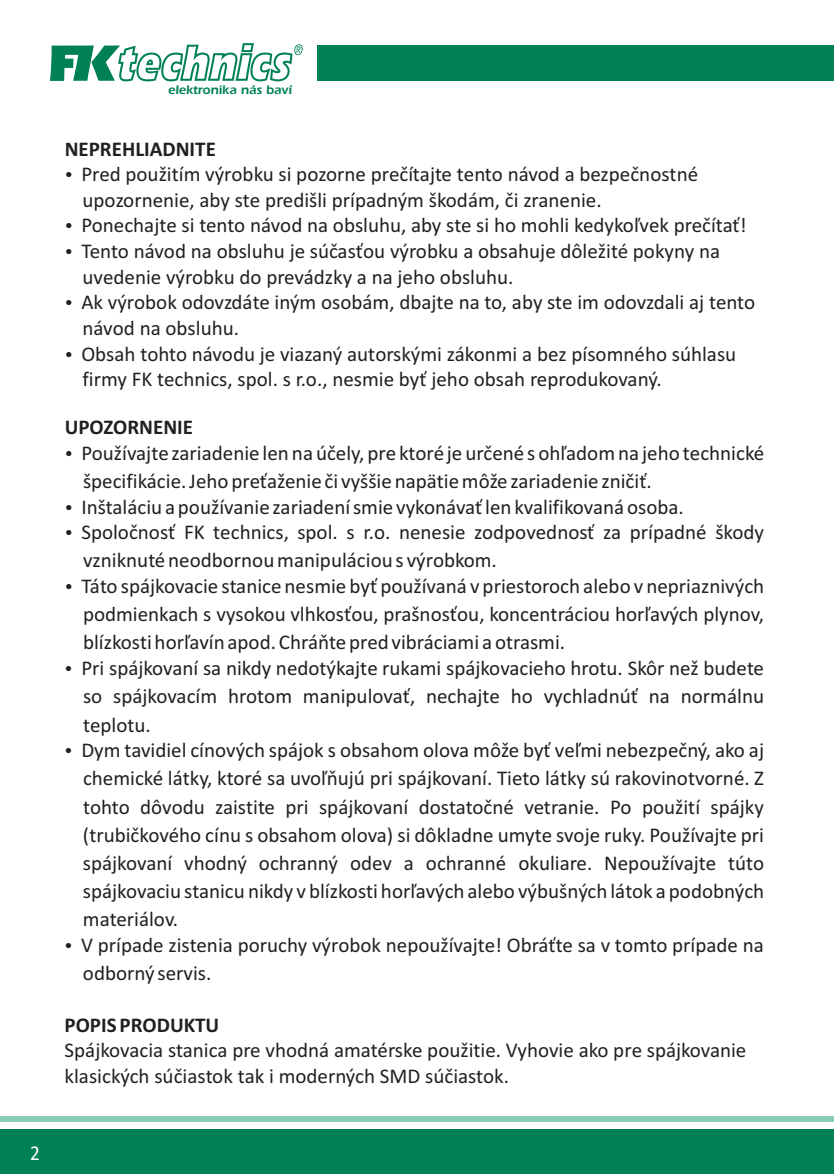
<style>
.page{position:relative;width:834px;height:1174px;background:#fff}
.page>*{position:absolute;margin:0;border:0;box-sizing:border-box;transform-origin:0 0}
.t1{font:21.3px "Calibri";color:#fff;scale:.91 1}
.t2{font:21px/25.5px "Calibri";color:#231f20}
.t3{font:700 21px "Calibri";color:#231f20}
.t4{font:17.7px "Wingdings";color:#231f20}
.t5{font:900 12.9px "Erie";color:#008155}
</style>
<div class="page">
<div style="left:0;top:1129px;width:833px;height:45px;background:#008155"></div>
<div style="left:0;top:1116px;width:833px;height:5px;background:#89ceb4"></div>
<svg style="left:50px;top:43px;width:250px;height:38px"></svg>
<div style="left:317px;top:46px;width:516px;height:35px;background:#008155"></div>
<p class="t1" style="left:30px;top:1143px;width:12px">2</p>
<p class="t5" style="left:168px;top:84px;width:125px">elektronika nás baví</p>
<p class="t3" style="left:65px;top:140px;width:153px">NEPREHLIADNITE</p>
<p class="t2" style="left:65px;top:163px;width:635px">•Pred použitím výrobku si pozorne prečítajte tento návod a bezpečnostné</p>
<p class="t4" style="left:65px;top:219px;width:55px">•</p>
<p class="t2" style="left:83px;top:189px;width:520px">upozornenie, aby ste predišli prípadným škodám, či zranenie.</p>
<p class="t2" style="left:81px;top:214px;width:666px">Ponechajte si tento návod na obsluhu, aby ste si ho mohli kedykoľvek prečítať!<br>Tento návod na obsluhu je súčasťou výrobku a obsahuje dôležité pokyny na</p>
<p class="t4" style="left:65px;top:244px;width:55px">•</p>
<p class="t4" style="left:65px;top:296px;width:55px">•</p>
<p class="t4" style="left:65px;top:347px;width:55px">•</p>
<p class="t2" style="left:81px;top:266px;width:675px">uvedenie výrobku do prevádzky a na jeho obsluhu.<br>Ak výrobok odovzdáte iným osobám, dbajte na to, aby ste im odovzdali aj tento</p>
<p class="t2" style="left:81px;top:317px;width:656px">návod na obsluhu.<br>Obsah tohto návodu je viazaný autorskými zákonmi a bez písomného súhlasu firmy FK technics, spol. s r.o., nesmie byť jeho obsah reprodukovaný.</p>
<p class="t3" style="left:65px;top:418px;width:130px">UPOZORNENIE</p>
<p class="t4" style="left:65px;top:446px;width:55px">•</p>
<p class="t2" style="left:81px;top:442px;width:684px">Používajte zariadenie len na účely, pre ktoré je určené s ohľadom na jeho technické</p>
<p class="t4" style="left:65px;top:500px;width:55px">•</p>
<p class="t4" style="left:65px;top:525px;width:55px">•</p>
<p class="t4" style="left:65px;top:579px;width:55px">•</p>
<p class="t4" style="left:65px;top:661px;width:55px">•</p>
<p class="t4" style="left:65px;top:743px;width:55px">•</p>
<p class="t2" style="left:83px;top:470px;width:570px">špecifikácie. Jeho preťaženie či vyššie napätie môže zariadenie zničiť.</p>
<p class="t2" style="left:81px;top:495px;width:684px">Inštaláciu a používanie zariadení smie vykonávať len kvalifikovaná osoba.<br>Spoločnosť FK technics, spol. s r.o. nenesie zodpovednosť za prípadné škody</p>
<p class="t2" style="left:81px;top:549px;width:684px">vzniknuté neodbornou manipuláciou s výrobkom.<br>Táto spájkovacie stanice nesmie byť používaná v priestoroch alebo v nepriaznivých</p>
<p class="t2" style="left:83px;top:603px;width:682px">podmienkach s vysokou vlhkosťou, prašnosťou, koncentráciou horľavých plynov,</p>
<p class="t2" style="left:81px;top:631px;width:684px">blízkosti horľavín apod. Chráňte pred vibráciami a otrasmi.<br>Pri spájkovaní sa nikdy nedotýkajte rukami spájkovacieho hrotu. Skôr než budete</p>
<p class="t2" style="left:83px;top:685px;width:682px">so spájkovacím hrotom manipulovať, nechajte ho vychladnúť na normálnu</p>
<p class="t2" style="left:81px;top:713px;width:684px">teplotu.<br>Dym tavidiel cínových spájok s obsahom olova môže byť veľmi nebezpečný, ako aj</p>
<p class="t2" style="left:83px;top:766px;width:682px;line-height:28.2px;text-align:justify">chemické látky, ktoré sa uvoľňujú pri spájkovaní. Tieto látky sú rakovinotvorné. Z tohto dôvodu zaistite pri spájkovaní dostatočné vetranie. Po použití spájky (trubičkového cínu s obsahom olova) si dôkladne umyte svoje ruky. Používajte pri spájkovaní vhodný ochranný odev a ochranné okuliare. Nepoužívajte túto spájkovaciu stanicu nikdy v blízkosti horľavých alebo výbušných látok a podobných</p>
<p class="t2" style="left:81px;top:908px;width:684px">materiálov.<br>V prípade zistenia poruchy výrobok nepoužívajte! Obráťte sa v tomto prípade na</p>
<p class="t2" style="left:83px;top:962px;width:130px">odborný servis.</p>
<p class="t3" style="left:65px;top:1015px;width:156px">POPIS PRODUKTU</p>
<p class="t2" style="left:65px;top:1039px;width:683px">Spájkovacia stanica pre vhodná amatérske použitie. Vyhovie ako pre spájkovanie klasických súčiastok tak i moderných SMD súčiastok.</p>
<p class="t4" style="left:65px;top:938px;width:55px">•</p>
</div>
